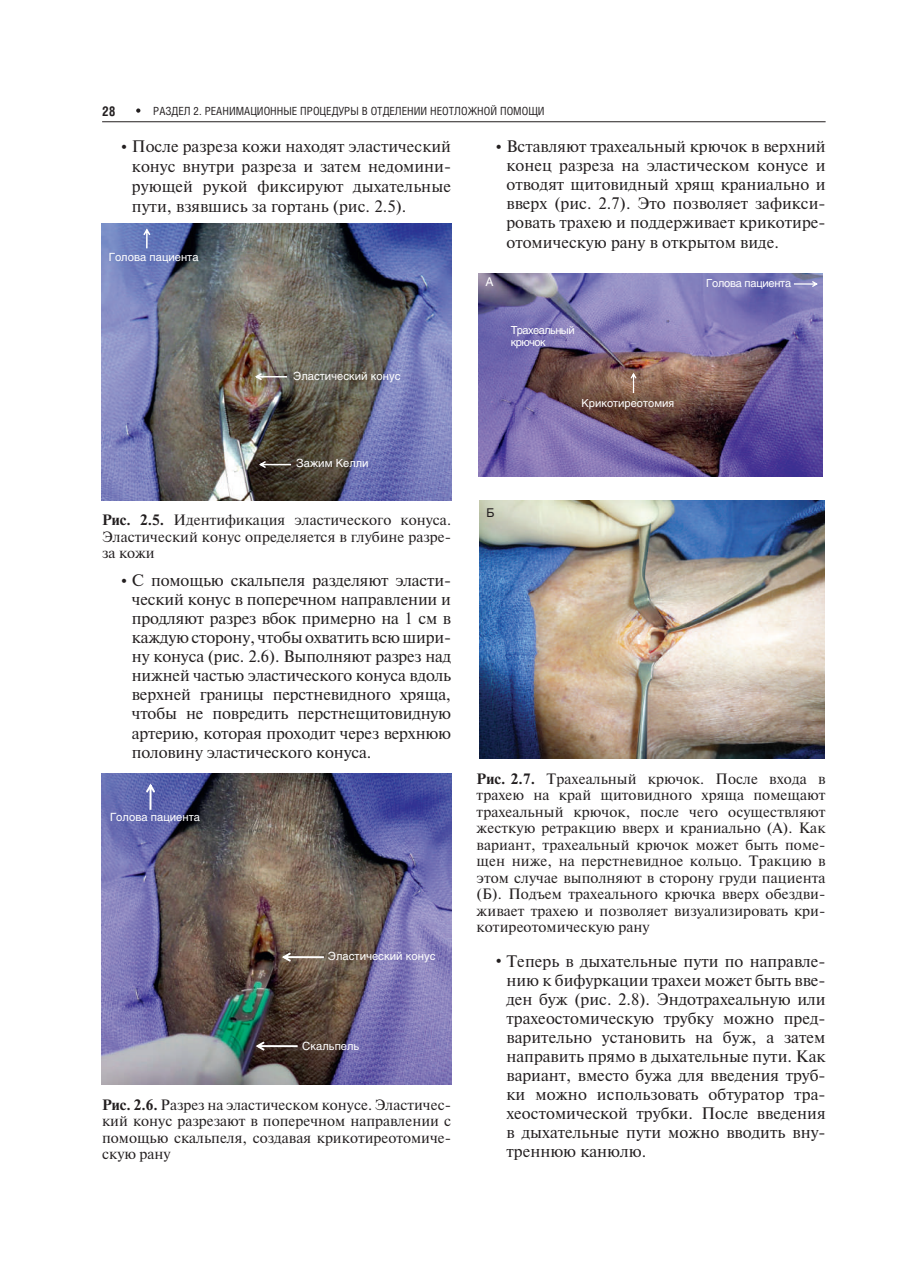
<style>
.page{position:relative;width:915px;height:1276px;background:#fff}
.page>*{position:absolute;margin:0;border:0;box-sizing:border-box;transform-origin:0 0}
.t1{font:16.65px/19px "Newton";color:#231f20;text-align:justify}
.t2{font:15px/16.5px "Newton";color:#231f20;text-align:justify}
.t3{font:700 13.5px "Helios Cond";color:#231f20}
.t4{font:12px "Helios";color:#fff}
.t5{font:12px "Helios";color:#231f20}
.t6{font:11.25px "Helios";color:#fff}
.t7{font:11.25px "Helios Cond";color:#231f20}
.t8{font:10.95px/12.5px "Helios";letter-spacing:-.05em;color:#fff}
.t9{font:10.95px "Helios";color:#fff}
.t10{font:10.95px "Helios";letter-spacing:-.02em;color:#fff}
.s1{font-weight:700}
</style>
<div class="page">
<hr style="left:102px;top:121px;width:723px;height:1px;background:#231f20">
<svg style="left:136px;top:108px;width:4px;height:5px"></svg>
<img style="left:102px;top:223px;width:349px;height:277px">
<svg style="left:143px;top:228px;width:7px;height:20px"></svg>
<svg style="left:259px;top:461px;width:32px;height:7px"></svg>
<svg style="left:255px;top:373px;width:32px;height:7px"></svg>
<img style="left:101px;top:773px;width:350px;height:311px">
<svg style="left:146px;top:783px;width:9px;height:27px"></svg>
<svg style="left:255px;top:1041px;width:42px;height:9px"></svg>
<svg style="left:282px;top:952px;width:42px;height:9px"></svg>
<img style="left:478px;top:274px;width:344px;height:202px">
<svg style="left:793px;top:281px;width:24px;height:6px"></svg>
<svg style="left:630px;top:373px;width:6px;height:20px"></svg>
<img style="left:479px;top:500px;width:344px;height:258px">
<p class="t3" style="left:102px;top:106px;width:15px">28</p>
<p class="t7" style="left:153px;top:104px;width:393px">РАЗДЕЛ 2. РЕАНИМАЦИОННЫЕ ПРОЦЕДУРЫ В ОТДЕЛЕНИИ НЕОТЛОЖНОЙ ПОМОЩИ</p>
<p class="t1" style="left:132px;top:138px;width:320px;line-height:20px;text-indent:-13px">● После разреза кожи находят эластический конус внутри разреза и затем недомини&shy;рующей рукой фиксируют дыхательные пути, взявшись за гортань (рис. 2.5).</p>
<p class="t1" style="left:506px;top:138px;width:320px;text-indent:-13px">● Вставляют трахеальный крючок в верхний конец разреза на эластическом конусе и отводят щитовидный хрящ краниально и вверх (рис. 2.7). Это позволяет зафикси&shy;ровать трахею и поддерживает крикотире&shy;отомическую рану в открытом виде.</p>
<p class="t10" style="left:706px;top:279px;width:86px">Голова пациента</p>
<p class="t8" style="left:510px;top:325px;width:65px">Трахеальный крючок</p>
<p class="t6" style="left:109px;top:252px;width:91px">Голова пациента</p>
<p class="t4" style="left:485px;top:277px;width:10px">А</p>
<p class="t6" style="left:293px;top:372px;width:109px">Эластический конус</p>
<p class="t6" style="left:296px;top:459px;width:74px">Зажим Келли</p>
<p class="t2" style="left:102px;top:513px;width:350px"><span class="s1">Рис. 2.5.</span> Идентификация эластического конуса.<br>Эластический конус определяется в глубине разре&shy;за кожи</p>
<p class="t1" style="left:132px;top:572px;width:320px;text-indent:-13px">● С помощью скальпеля разделяют эласти&shy;ческий конус в поперечном направлении и продляют разрез вбок примерно на 1 см в каждую сторону, чтобы охватить всю шири&shy;ну конуса (рис. 2.6). Выполняют разрез над нижней частью эластического ко нуса вдоль верхней границы перстневидного хряща, чтобы не повредить перстнещитовидную артерию, которая проходит через верхнюю половину эластического конуса.</p>
<p class="t6" style="left:110px;top:813px;width:92px">Голова пациента</p>
<p class="t6" style="left:328px;top:952px;width:109px">Эластический конус</p>
<p class="t6" style="left:302px;top:1041px;width:59px">Скальпель</p>
<p class="t2" style="left:102px;top:1097px;width:350px"><span class="s1">Рис. 2.6.</span> Разрез на эластическом конусе. Эластичес&shy;кий конус разрезают в поперечном направлении с помощью скальпеля, создавая крикотиреотомиче&shy;скую рану</p>
<p class="t5" style="left:486px;top:508px;width:10px">Б</p>
<p class="t9" style="left:581px;top:399px;width:94px">Крикотиреотомия</p>
<p class="t2" style="left:476px;top:771px;width:350px"><span class="s1">Рис. 2.7.</span> Трахеальный крючок. После входа в трахею на край щитовидного хряща помещают трахеаль ный крючок, после чего осуществляют жесткую ретракцию вверх и краниально (А). Как вариант, трахеальный крючок может быть поме&shy;щен ниже, на перстневидное кольцо. Тракцию в этом случае выполняют в сторону груди пациента (Б). Подъем трахеального крючка вверх обездви&shy;живает трахею и позволяет визуализировать кри&shy;котиреотомическую рану</p>
<p class="t1" style="left:506px;top:952px;width:320px;text-indent:-13px">● Теперь в дыхательные пути по направле&shy;нию к бифуркации трахеи может быть вве&shy;ден буж (рис. 2.8). Эндотрахеальную или трахеостомическую трубку можно пред&shy;варительно установить на буж, а затем напра вить прямо в дыхательные пути. Как вариант, вместо бужа для введения труб&shy;ки можно использовать обтуратор тра&shy;хеостомической трубки. После введения в дыхатель ные пути можно вводить вну&shy;треннюю канюлю.</p>
</div>
